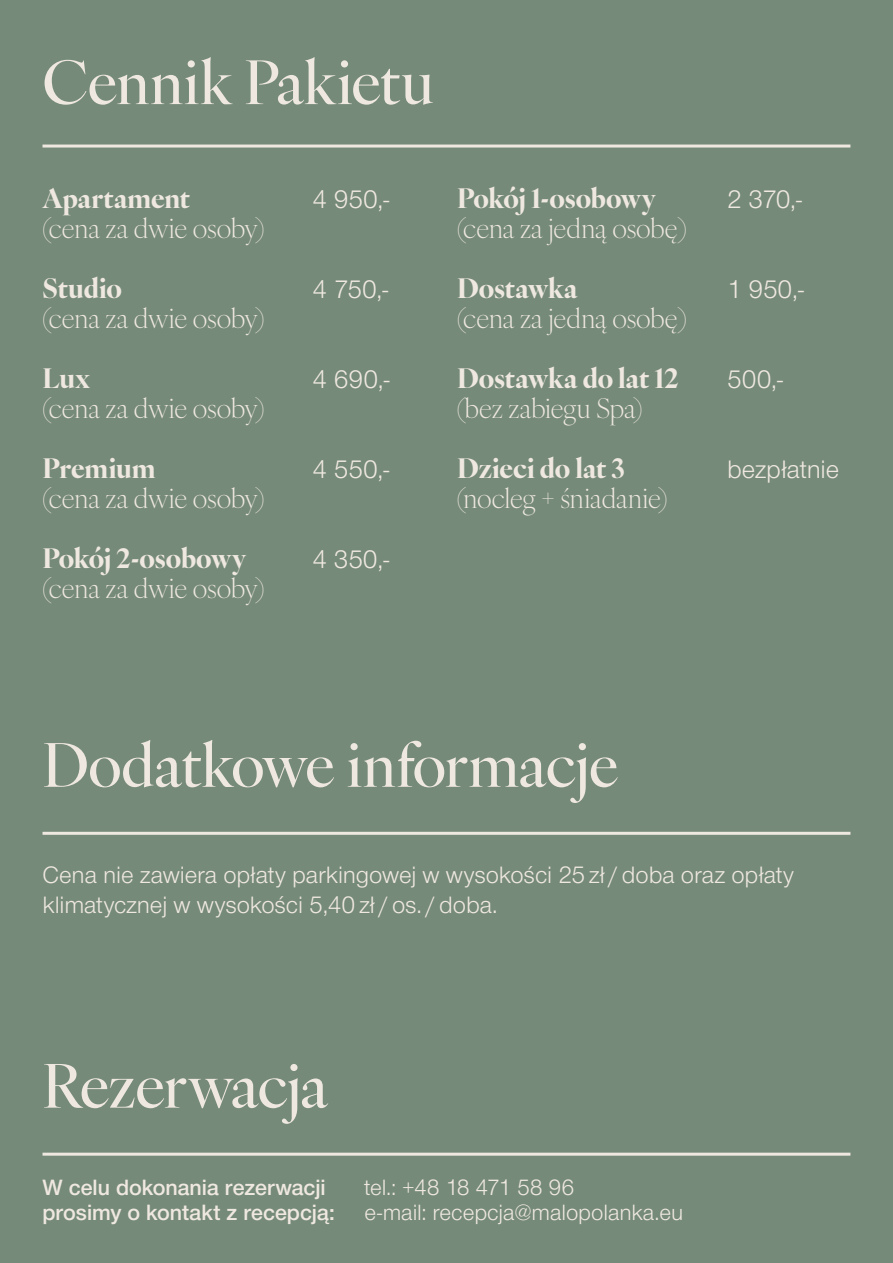
<style>
.page{position:relative;width:893px;height:1263px;background:#758a79}
.page>*{position:absolute;margin:0;border:0;box-sizing:border-box;transform-origin:0 0}
.t1{font:500 60px "Ivy Ora Display";letter-spacing:-.01em;color:#efe8e0}
.t2{font:300 27px/30px "Ivy Ora Display";letter-spacing:-.005em;color:#efe8e0}
.t3{font:700 27px/30px "Ivy Ora Display";letter-spacing:-.01em;color:#efe8e0}
.t4{font:300 24px "Nimbus Sans DV";letter-spacing:-.01em;color:#efe8e0}
.t5{font:300 22.5px/30px "Nimbus Sans DV";letter-spacing:-.005em;color:#efe8e0}
.t6{font:500 21px/25.2px "Nimbus Sans DV";color:#efe8e0}
.t7{font:300 21px/25.2px "Nimbus Sans DV";letter-spacing:-.005em;color:#efe8e0}
.s1{font-weight:300}
.s2{font-weight:700}
</style>
<div class="page">
<hr style="left:43px;top:145px;width:807px;height:3px;background:#efe8e0">
<hr style="left:43px;top:1153px;width:807px;height:3px;background:#efe8e0">
<hr style="left:43px;top:832px;width:807px;height:3px;background:#efe8e0">
<h1 class="t1" style="left:43px;top:36px;width:393px">Cennik Pakietu</h1>
<p class="t3" style="left:43px;top:181px;width:149px">Apartament</p>
<p class="t2" style="left:43px;top:211px;width:223px">(cena za dwie osoby)</p>
<p class="t3" style="left:43px;top:271px;width:81px">Studio</p>
<p class="t2" style="left:43px;top:301px;width:223px">(cena za dwie osoby)</p>
<p class="t3" style="left:43px;top:361px;width:49px">Lux</p>
<p class="t2" style="left:43px;top:391px;width:223px">(cena za dwie osoby)</p>
<p class="t3" style="left:43px;top:451px;width:115px">Premium</p>
<p class="t2" style="left:43px;top:481px;width:223px">(cena za dwie osoby)</p>
<p class="t3" style="left:43px;top:541px;width:205px">Pokój 2-osobowy</p>
<p class="t2" style="left:43px;top:571px;width:223px">(cena za dwie osoby)</p>
<p class="t4" style="left:313px;top:182px;width:78px">4 950,-</p>
<p class="t4" style="left:313px;top:272px;width:77px">4 750,-</p>
<p class="t4" style="left:313px;top:362px;width:79px">4 690,-</p>
<p class="t4" style="left:313px;top:452px;width:78px">4 550,-</p>
<p class="t4" style="left:313px;top:542px;width:78px">4 350,-</p>
<p class="t3" style="left:457px;top:181px;width:200px">Pokój 1-osobowy</p>
<p class="t2" style="left:457px;top:211px;width:231px">(cena za jedną osobę)</p>
<p class="t3" style="left:457px;top:271px;width:122px">Dostawka</p>
<p class="t2" style="left:457px;top:301px;width:231px">(cena za jedną osobę)</p>
<p class="t3" style="left:457px;top:361px;width:223px">Dostawka do lat 12 (<span class="s1">bez zabiegu Spa)</span></p>
<p class="t2" style="left:457px;top:451px;width:212px"><span class="s2">Dzieci do lat 3 (</span>nocleg + śniadanie)</p>
<p class="t4" style="left:727px;top:182px;width:76px">2 370,-</p>
<p class="t4" style="left:727px;top:272px;width:78px">1 950,-</p>
<p class="t4" style="left:727px;top:362px;width:57px">500,-</p>
<p class="t4" style="left:727px;top:452px;width:113px">bezpłatnie</p>
<h1 class="t1" style="left:43px;top:719px;width:577px">Dodatkowe informacje</h1>
<p class="t5" style="left:43px;top:861px;width:753px">Cena nie zawiera opłaty parkingowej w wysokości 25 zł / doba oraz opłaty klimatycznej w wysokości 5,40 zł / os. / doba.</p>
<h1 class="t1" style="left:43px;top:1040px;width:287px">Rezerwacja</h1>
<p class="t6" style="left:43px;top:1176px;width:294px">W celu dokonania rezerwacji prosimy o kontakt z recepcją:</p>
<p class="t7" style="left:365px;top:1176px;width:320px">tel.: +48 18 471 58 96<br>e-mail: recepcja@malopolanka.eu</p>
</div>
